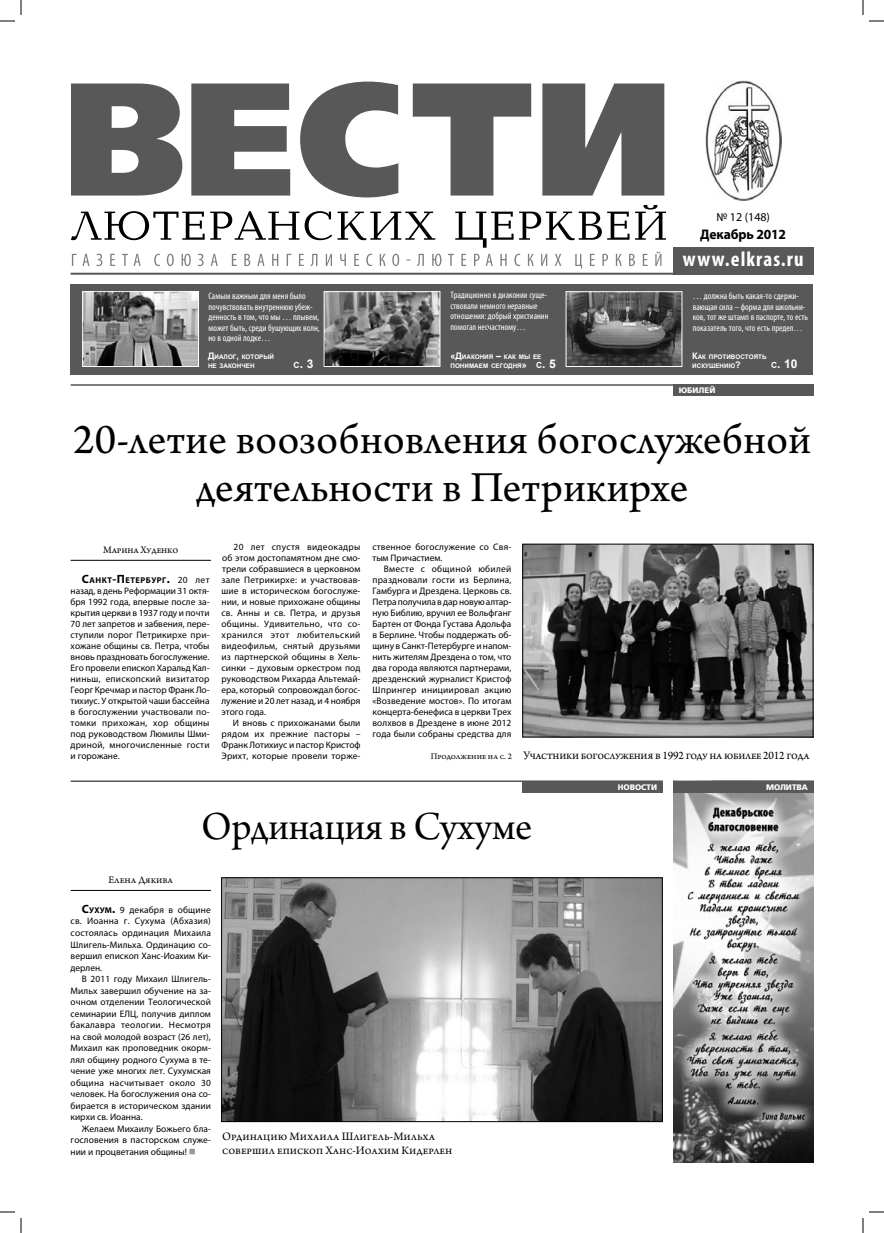
<style>
.page{position:relative;width:884px;height:1233px;background:#fff}
.page>*{position:absolute;margin:0;border:0;box-sizing:border-box;transform-origin:0 0}
.t1{font:45px/48px "Arno Pro";letter-spacing:.005em;color:#000;text-align:center}
.t2{font:42px "Arno Pro Subhead";letter-spacing:-.005em;color:#000}
.t3{font:700 condensed 21px "Myriad Pro";letter-spacing:.05em;color:#fff}
.t4{font:700 14px "Myriad Pro";letter-spacing:-.01em;color:#000}
.t5{font:12px/14px "Arno Pro";color:#000}
.t6{font:12px "Arno Pro";letter-spacing:-.02em;color:#000}
.t7{font:12px "Myriad Pro";color:#000}
.t8{font:700 12px "Arial";color:#fff}
.t9{font:10.5px "Arno Pro";letter-spacing:.02em;color:#000}
.t10{font:9.4px/11px "Myriad Pro";letter-spacing:.005em;color:#000;text-align:justify}
.t11{font:condensed 9.4px/10.5px "Myriad Pro";color:#fff}
.t12{font:9px "Arno Pro";color:#000}
.t13{font:700 8.4px "Myriad Pro";letter-spacing:.055em;color:#000}
.t14{font:8px "Free Set Bold C";color:#fff}
.t15{font:700 6.3px/9px "Arial";color:#fff}
.s1{font-size:9px}
.s2{font-size:8.4px}
.s3{font-size:12px}
.s4{font-weight:400;font-size:9.4px}
.s5{font-weight:700;font-size:12px}
.s6{font-weight:700;font-size:8.4px}
</style>
<div class="page">
<img style="left:673px;top:792px;width:140px;height:370px">
<div style="left:673px;top:248px;width:140px;height:27px;background:#585858"></div>
<img style="left:705px;top:81px;width:76px;height:119px">
<hr style="left:71px;top:273px;width:742px;height:2px;background:#585858">
<svg style="left:71px;top:82px;width:593px;height:115px;fill:#585858"></svg>
<svg style="left:71px;top:205px;width:595px;height:63px"></svg>
<hr style="left:71px;top:781px;width:592px;height:1px;background:#000">
<hr style="left:71px;top:385px;width:742px;height:1px;background:#000">
<div style="left:71px;top:284px;width:742px;height:91px;background:#585858"></div>
<img style="left:84px;top:293px;width:113px;height:72px">
<div style="left:82px;top:291px;width:117px;height:76px;border:1px solid #fff"></div>
<img style="left:568px;top:293px;width:112px;height:72px">
<div style="left:566px;top:291px;width:116px;height:76px;border:1px solid #fff"></div>
<img style="left:326px;top:293px;width:112px;height:72px">
<div style="left:324px;top:291px;width:116px;height:76px;border:1px solid #fff"></div>
<hr style="left:71px;top:560px;width:140px;height:1px;background:#000">
<hr style="left:71px;top:890px;width:140px;height:1px;background:#000">
<div style="left:673px;top:781px;width:140px;height:11px;background:#585858"></div>
<div style="left:522px;top:781px;width:141px;height:11px;background:#585858"></div>
<div style="left:673px;top:384px;width:140px;height:12px;background:#585858"></div>
<img style="left:223px;top:879px;width:438px;height:241px">
<div style="left:221px;top:877px;width:442px;height:245px;border:1px solid #000"></div>
<img style="left:524px;top:546px;width:287px;height:189px">
<div style="left:522px;top:544px;width:291px;height:193px;border:1px solid #000"></div>
<svg style="left:0;top:1211px;width:15px;height:1px"></svg>
<svg style="left:869px;top:1211px;width:15px;height:1px"></svg>
<svg style="left:0;top:0;width:22px;height:22px"></svg>
<svg style="left:20px;top:1218px;width:2px;height:15px"></svg>
<svg style="left:862px;top:0;width:22px;height:22px"></svg>
<svg style="left:862px;top:1218px;width:2px;height:15px"></svg>
<p class="t11" style="left:450px;top:289px;width:100px">Традиционно в диаконии суще&shy;ствовали немного неравные отношения: добрый христианин помогал несчастному…</p>
<p class="t15" style="left:450px;top:352px;width:92px"><span class="s1">«Д</span>ИАКОНИЯ <span class="s1">–</span> КАК МЫ ЕЕ</p>
<p class="t11" style="left:208px;top:291px;width:113px">Самым важным для меня было почувствовать внутреннюю убеж&shy;денность в том, что мы … плывем, может быть, среди бушующих волн, но в одной лодке…</p>
<p class="t15" style="left:208px;top:352px;width:68px"><span class="s1">Д</span>ИАЛОГ<span class="s1">,</span> КОТОРЫЙ<br>НЕ ЗАКОНЧЕН</p>
<p class="t8" style="left:294px;top:357px;width:21px"><span class="s2">C</span>. 3</p>
<p class="t15" style="left:450px;top:361px;width:107px">ПОНИМАЕМ СЕГОДНЯ<span class="s1">»</span> <span class="s2">C</span><span class="s3">. 5</span></p>
<p class="t7" style="left:716px;top:212px;width:55px">№ 12 (148)</p>
<h3 class="t4" style="left:700px;top:226px;width:87px">Декабрь 2012</h3>
<h3 class="t3" style="left:683px;top:246px;width:122px">www.elkras.ru</h3>
<p class="t11" style="left:693px;top:291px;width:117px">… должна быть какая-то сдержи&shy;вающая сила – форма для школьни&shy;ков, тот же штамп в паспорте, то есть показатель того, что есть предел…</p>
<p class="t15" style="left:692px;top:352px;width:76px"><span class="s1">К</span>АК ПРОТИВОСТОЯТЬ<br>ИСКУШЕНИЮ<span class="s1">?</span></p>
<p class="t8" style="left:771px;top:357px;width:28px"><span class="s2">C</span>. 10</p>
<p class="t14" style="left:679px;top:386px;width:38px">ЮБИЛЕЙ</p>
<h1 class="t1" style="left:73px;top:413px;width:739px">20-летие воозобновления богослужебной деятельности в Петрикирхе</h1>
<p class="t9" style="left:103px;top:543px;width:76px">Марина Худенко</p>
<p class="t13" style="left:82px;top:575px;width:129px"><span class="s3">C</span>АНКТ<span class="s3">-П</span>ЕТЕРБУРГ<span class="s3">.</span> <span class="s4">20 лет</span></p>
<p class="t10" style="left:71px;top:586px;width:140px">назад, в день Реформации 31 октя&shy;бря 1992 года, впервые после за&shy;крытия церкви в 1937 году и почти 70 лет запретов и забвения, пере&shy;ступили порог Петрикирхе при&shy;хожане общины св. Петра, чтобы вновь праздновать богослужение.<br>Его провели епископ Харальд Кал&shy;ниньш, епископский визитатор Георг Кречмар и пастор Франк Ло&shy;тихиус. У открытой чаши бассейна в богослужении участвовали по&shy;томки прихожан, хор общины под руководством Люмилы Шми&shy;дриной, многочисленные гости и горожане.</p>
<p class="t10" style="left:222px;top:542px;width:140px;text-indent:12px">20 лет спустя видеокадры об этом достопамятном дне смо&shy;трели собравшиеся в церковном зале Петрикирхе: и участвовав&shy;шие в историческом богослуже&shy;нии, и новые прихожане общины св. Анны и св. Петра, и друзья общины. Удивительно, что со&shy;хранился этот любительский видеофильм, снятый друзьями из партнерской общины в Хель&shy;синки – духовым оркестром под руководством Рихарда Альтемай&shy;ера, который сопровождал богос&shy;лужение и 20 лет назад, и 4 ноября этого года.</p>
<p class="t10" style="left:222px;top:718px;width:140px;text-indent:11px">И вновь с прихожанами были рядом их прежние пасторы – Франк Лотихиус и пастор Кристоф Эрихт, которые провели торже-</p>
<p class="t10" style="left:372px;top:542px;width:140px">ственное богослужение со Свя&shy;тым Причастием.</p>
<p class="t10" style="left:372px;top:564px;width:140px;text-indent:11px">Вместе с общиной юбилей праздновали гости из Берлина, Гамбурга и Дрездена. Церковь св.<br>Петра получила в дар новую алтар&shy;ную Библию, вручил ее Вольфганг Бартен от Фонда Густава Адольфа в Берлине. Чтобы поддержать об&shy;щину в Санкт-Петербурге и напом&shy;нить жителям Дрездена о том, что два города являются партнерами, дрезденский журналист Кристоф Шпрингер инициировал акцию «Возведение мостов». По итогам концерта-бенефиса в церкви Трех волхвов в Дрездене в июне 2012 года были собраны средства для</p>
<p class="t12" style="left:431px;top:750px;width:83px">Продолжение на с. 2</p>
<p class="t6" style="left:523px;top:747px;width:288px">Участники богослужения в 1992 году на юбилее 2012 года</p>
<p class="t14" style="left:618px;top:782px;width:41px">НОВОСТИ</p>
<p class="t14" style="left:766px;top:782px;width:43px">МОЛИТВА</p>
<p class="t9" style="left:108px;top:873px;width:66px">Елена Дякива</p>
<h2 class="t2" style="left:201px;top:803px;width:333px">Ординация в Сухуме</h2>
<p class="t10" style="left:71px;top:904px;width:142px;line-height:11.5px;text-indent:11px"><span class="s5">С</span><span class="s6">УХУМ</span><span class="s5">.</span> 9 декабря в общине св. Иоанна г. Сухума (Абхазия) состоялась ординация Михаила Шлигель-Мильха. Ординацию со&shy;вершил епископ Ханс-Иоахим Ки&shy;дерлен.</p>
<p class="t10" style="left:71px;top:974px;width:142px;line-height:11.5px;text-indent:11px">В 2011 году Михаил Шлигель-Мильх завершил обучение на за&shy;очном отделении Теологической семинарии ЕЛЦ, получив диплом бакалавра теологии. Несмотря на свой молодой возраст (26 лет), Михаил как проповедник окорм&shy;лял общину родного Сухума в те&shy;чение уже многих лет. Сухумская община насчитывает около 30 человек. На богослужения она со&shy;бирается в историческом здании кирхи св. Иоанна.</p>
<p class="t10" style="left:71px;top:1123px;width:142px;line-height:11.5px;text-indent:11px">Желаем Михаилу Божьего бла&shy;гословения в пасторском служе&shy;нии и процветания общины!</p>
<p class="t5" style="left:222px;top:1128px;width:232px">Ординацию Михаила Шлигель-Мильха совершил епископ Ханс-Иоахим Кидерлен</p>
</div>
